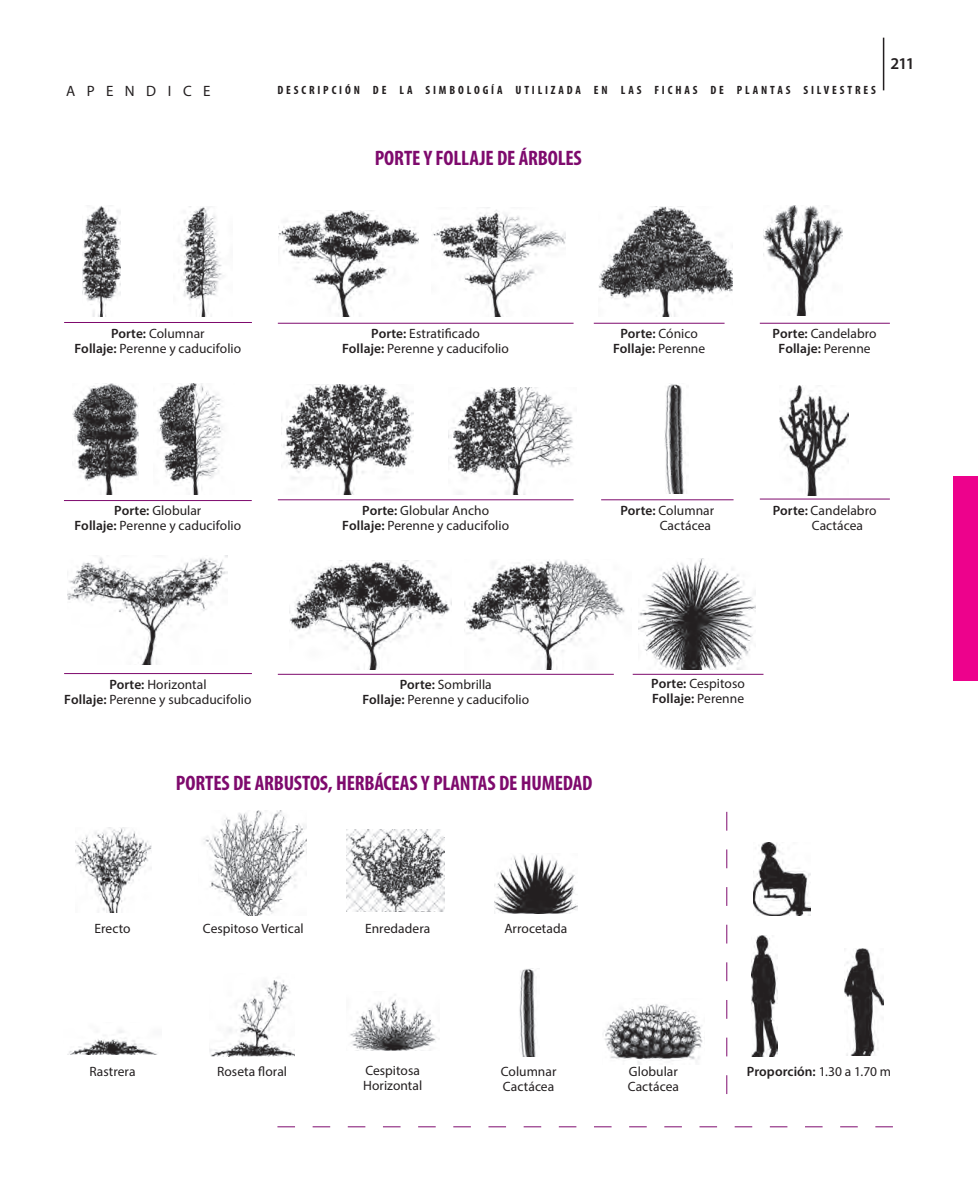
<style>
.page{position:relative;width:978px;height:1191px;background:#fff}
.page>*{position:absolute;margin:0;border:0;box-sizing:border-box;transform-origin:0 0}
.t1{font:700 condensed 21px "Myriad Pro";letter-spacing:-.01em;color:#7e0a6d}
.t2{font:600 16.5px "Myriad Pro";color:#231f20}
.t3{font:15px "Myriad Pro";letter-spacing:.765em;color:#231f20}
.t4{font:13.5px/15px "Myriad Pro";letter-spacing:.005em;color:#231f20;text-align:center}
.t5{font:600 13.5px/15px "Myriad Pro";letter-spacing:.005em;color:#231f20;text-align:center}
.t6{font:700 condensed 12px "Myriad Pro";letter-spacing:.24em;color:#231f20}
.s1{font-weight:600}
.s2{font-weight:400}
</style>
<div class="page">
<img style="left:347px;top:830px;width:98px;height:81px">
<img style="left:75px;top:827px;width:77px;height:85px">
<img style="left:69px;top:1030px;width:88px;height:24px">
<img style="left:210px;top:980px;width:85px;height:76px">
<img style="left:350px;top:994px;width:89px;height:56px">
<img style="left:203px;top:810px;width:103px;height:106px">
<img style="left:604px;top:1004px;width:99px;height:60px">
<img style="left:494px;top:854px;width:84px;height:59px">
<img style="left:519px;top:968px;width:17px;height:88px">
<img style="left:753px;top:842px;width:57px;height:74px">
<img style="left:752px;top:935px;width:25px;height:121px">
<img style="left:845px;top:948px;width:38px;height:107px">
<img style="left:82px;top:206px;width:38px;height:110px">
<img style="left:433px;top:207px;width:133px;height:110px">
<img style="left:157px;top:383px;width:66px;height:111px">
<img style="left:449px;top:387px;width:124px;height:107px">
<img style="left:283px;top:385px;width:131px;height:109px">
<img style="left:72px;top:384px;width:67px;height:110px">
<img style="left:68px;top:555px;width:160px;height:109px">
<img style="left:178px;top:206px;width:44px;height:111px">
<img style="left:464px;top:560px;width:161px;height:109px">
<img style="left:290px;top:561px;width:162px;height:108px">
<img style="left:279px;top:210px;width:140px;height:106px">
<img style="left:599px;top:206px;width:133px;height:111px">
<img style="left:763px;top:205px;width:79px;height:111px">
<img style="left:779px;top:386px;width:69px;height:110px">
<img style="left:664px;top:384px;width:20px;height:109px">
<img style="left:639px;top:559px;width:116px;height:110px">
<hr style="left:64px;top:322px;width:188px;height:1px;background:#7e0a6d">
<hr style="left:278px;top:323px;width:296px;height:1px;background:#7e0a6d">
<hr style="left:594px;top:323px;width:131px;height:1px;background:#7e0a6d">
<hr style="left:633px;top:674px;width:130px;height:1px;background:#7e0a6d">
<hr style="left:64px;top:500px;width:188px;height:1px;background:#7e0a6d">
<hr style="left:278px;top:499px;width:296px;height:1px;background:#7e0a6d">
<hr style="left:278px;top:674px;width:336px;height:1px;background:#7e0a6d">
<hr style="left:64px;top:673px;width:188px;height:1px;background:#7e0a6d">
<hr style="left:601px;top:499px;width:133px;height:1px;background:#7e0a6d">
<hr style="left:760px;top:323px;width:130px;height:1px;background:#7e0a6d">
<hr style="left:760px;top:498px;width:130px;height:1px;background:#7e0a6d">
<svg style="left:726px;top:812px;width:1px;height:282px"></svg>
<svg style="left:277px;top:1126px;width:616px;height:1px"></svg>
<hr style="left:883px;top:38px;width:1px;height:52px;background:#231f20">
<div style="left:954px;top:476px;width:24px;height:204px;background:#ed028c"></div>
<p class="t3" style="left:66px;top:82px;width:146px">APENDICE</p>
<p class="t6" style="left:277px;top:83px;width:600px">DESCRIPCIÓN DE LA SIMBOLOGÍA UTILIZADA EN LAS FICHAS DE PLANTAS SILVESTRES</p>
<p class="t2" style="left:890px;top:53px;width:26px">211</p>
<h1 class="t1" style="left:375px;top:145px;width:209px">PORTE Y FOLLAJE DE ÁRBOLES</h1>
<p class="t4" style="left:74px;top:325px;width:168px"><span class="s1">Porte:</span> Columnar<br><span class="s1">Follaje:</span> Perenne y caducifolio</p>
<p class="t4" style="left:342px;top:325px;width:168px"><span class="s1">Porte:</span> Estratificado<br><span class="s1">Follaje:</span> Perenne y caducifolio</p>
<p class="t5" style="left:613px;top:326px;width:94px">Porte: <span class="s2">Cónico<br></span>Follaje: <span class="s2">Perenne</span></p>
<p class="t4" style="left:773px;top:325px;width:106px"><span class="s1">Porte:</span> Candelabro<br><span class="s1">Follaje:</span> Perenne</p>
<p class="t4" style="left:74px;top:502px;width:168px"><span class="s1">Porte:</span> Globular<br><span class="s1">Follaje:</span> Perenne y caducifolio</p>
<p class="t4" style="left:342px;top:502px;width:168px"><span class="s1">Porte:</span> Globular Ancho<br><span class="s1">Follaje:</span> Perenne y caducifolio</p>
<p class="t4" style="left:620px;top:502px;width:95px;text-align:right"><span class="s1">Porte:</span> Columnar<br>Cactácea</p>
<p class="t4" style="left:812px;top:502px;width:66px;text-align:left;text-indent:-39px"><span class="s1">Porte:</span> Candelabro<br>Cactácea</p>
<p class="t4" style="left:64px;top:676px;width:189px"><span class="s1">Porte:</span> Horizontal<br><span class="s1">Follaje:</span> Perenne y subcaducifolio</p>
<p class="t4" style="left:362px;top:676px;width:168px"><span class="s1">Porte:</span> Sombrilla<br><span class="s1">Follaje:</span> Perenne y caducifolio</p>
<h1 class="t1" style="left:176px;top:770px;width:418px">PORTES DE ARBUSTOS, HERBÁCEAS Y PLANTAS DE HUMEDAD</h1>
<p class="t4" style="left:94px;top:920px;width:38px">Erecto</p>
<p class="t4" style="left:203px;top:920px;width:102px">Cespitoso Vertical</p>
<p class="t4" style="left:365px;top:920px;width:67px">Enredadera</p>
<p class="t4" style="left:504px;top:920px;width:65px">Arrocetada</p>
<p class="t4" style="left:651px;top:676px;width:95px;text-align:left"><span class="s1">Porte:</span> Cespitoso<br><span class="s1">Follaje:</span> Perenne</p>
<p class="t4" style="left:90px;top:1063px;width:48px">Rastrera</p>
<p class="t4" style="left:217px;top:1063px;width:71px">Roseta floral</p>
<p class="t4" style="left:363px;top:1063px;width:61px;text-align:left">Cespitosa<br>Horizontal</p>
<p class="t4" style="left:501px;top:1063px;width:57px;text-align:left">Columnar<br>Cactácea</p>
<p class="t5" style="left:747px;top:1063px;width:146px">Proporción: <span class="s2">1.30 a 1.70 m</span></p>
<p class="t4" style="left:628px;top:1063px;width:53px;text-align:left">Globular<br>Cactácea</p>
</div>
